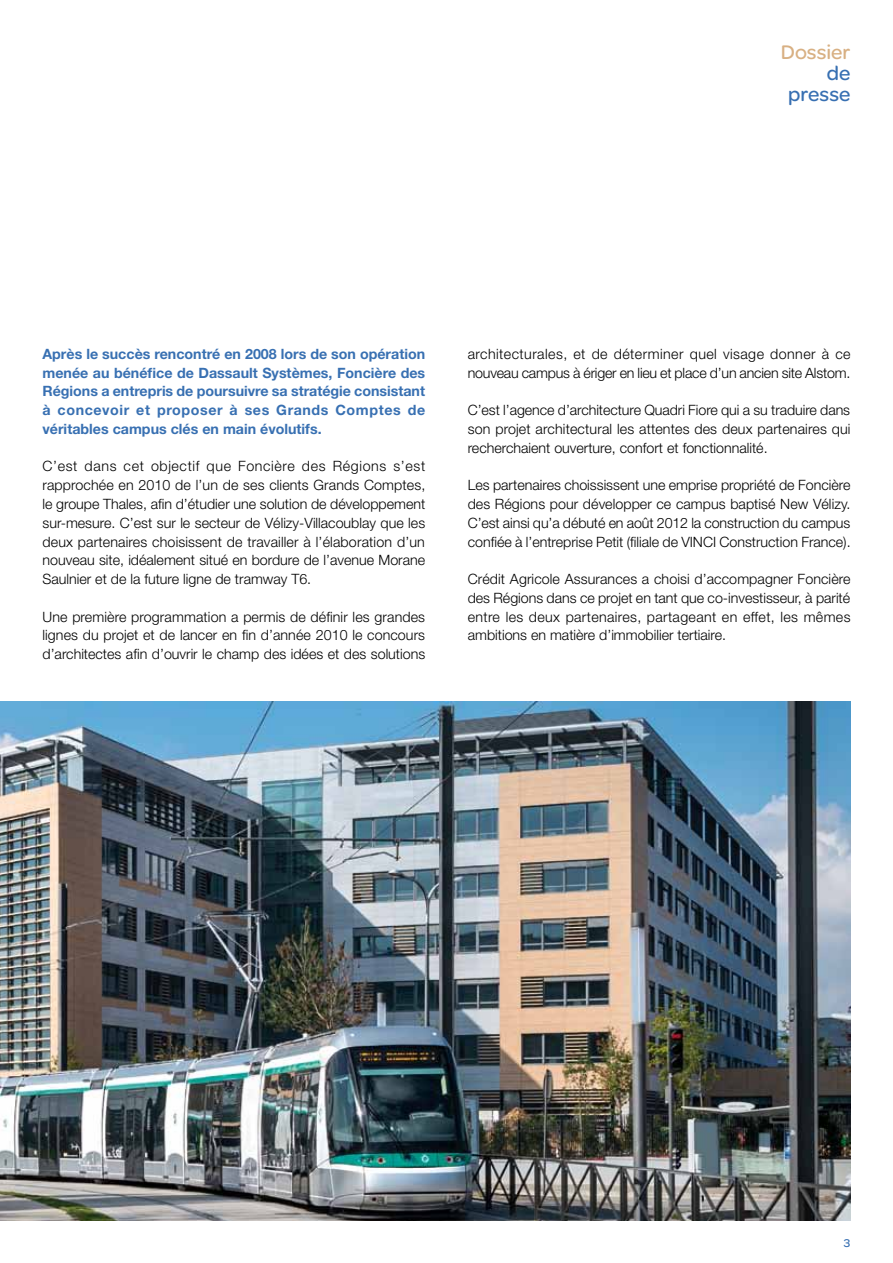
<style>
.page{position:relative;width:893px;height:1263px;background:#fff}
.page>*{position:absolute;margin:0;border:0;box-sizing:border-box;transform-origin:0 0}
.t1{font:500 21px/21px "Omnes";color:#3870b2;text-align:right}
.t2{font:500 21px "Omnes";color:#d8b083}
.t3{font:300 14.25px/18.8px "Helvetica Neue";color:#000;text-align:justify}
.t4{font:700 14.25px/18.8px "Helvetica Neue";color:#3870b2;text-align:justify}
.t5{font:500 12px "Omnes";color:#3870b2}
</style>
<div class="page">
<img style="left:0;top:702px;width:850px;height:518px">
<h1 class="t2" style="left:781px;top:38px;width:71px">Dossier</h1>
<h1 class="t1" style="left:788px;top:62px;width:64px">de presse</h1>
<p class="t4" style="left:43px;top:344px;width:384px">Après le succès rencontré en 2008 lors de son opération menée au bénéfice de Dassault Systèmes, Foncière des Régions a entrepris de poursuivre sa stratégie consistant à concevoir et proposer à ses Grands Comptes de véritables campus clés en main évolutifs.</p>
<p class="t3" style="left:43px;top:457px;width:384px">C’est dans cet objectif que Foncière des Régions s’est rapprochée en 2010 de l’un de ses clients Grands Comptes, le groupe Thales, afin d’étudier une solution de développement sur-mesure. C’est sur le secteur de Vélizy-Villacoublay que les deux partenaires choisissent de travailler à l’élaboration d’un nouveau site, idéalement situé en bordure de l’avenue Morane Saulnier et de la future ligne de tramway T6.</p>
<p class="t3" style="left:43px;top:607px;width:384px">Une première programmation a permis de définir les grandes lignes du projet et de lancer en fin d’année 2010 le concours d’architectes afin d’ouvrir le champ des idées et des solutions</p>
<p class="t3" style="left:468px;top:344px;width:384px">architecturales, et de déterminer quel visage donner à ce nouveau campus à ériger en lieu et place d’un ancien site Alstom.</p>
<p class="t3" style="left:468px;top:400px;width:384px">C’est l’agence d’architecture Quadri Fiore qui a su traduire dans son projet architectural les attentes des deux partenaires qui recherchaient ouverture, confort et fonctionnalité.</p>
<p class="t3" style="left:468px;top:475px;width:384px">Les partenaires choississent une emprise propriété de Foncière des Régions pour développer ce campus baptisé New Vélizy.<br>C’est ainsi qu’a débuté en août 2012 la construction du campus confiée à l’entreprise Petit (filiale de VINCI Construction France).</p>
<p class="t3" style="left:468px;top:569px;width:384px">Crédit Agricole Assurances a choisi d’accompagner Foncière des Régions dans ce projet en tant que co-investisseur, à parité entre les deux partenaires, partageant en effet, les mêmes ambitions en matière d’immobilier tertiaire.</p>
<p class="t5" style="left:844px;top:1234px;width:8px">3</p>
</div>
